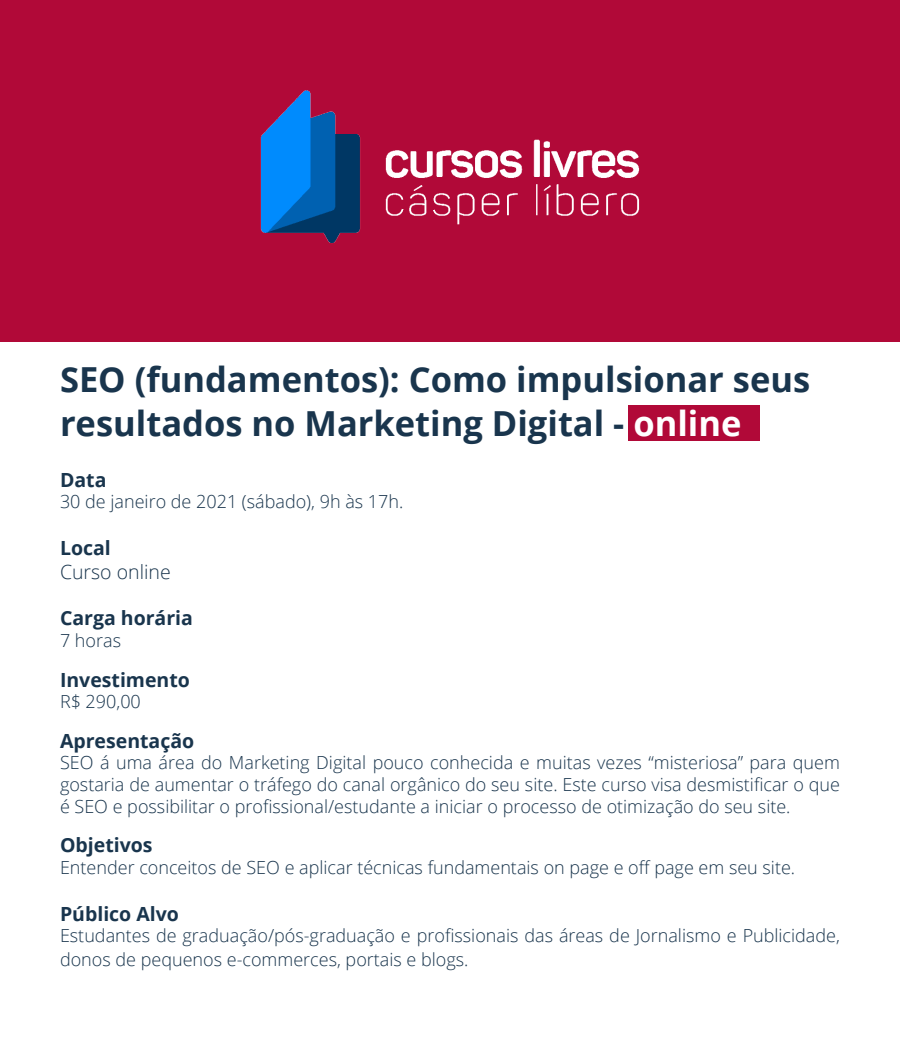
<style>
.page{position:relative;width:900px;height:1050px;background:#fff}
.page>*{position:absolute;margin:0;border:0;box-sizing:border-box;transform-origin:0 0}
.t1{font:700 34.5px/43.2px "Open Sans";color:#19354d}
.t2{font:700 19.5px "Open Sans";color:#19354d}
.t3{font:300 19.5px "Open Sans";color:#19354d}
.t4{font:300 18px/21.6px "Open Sans";color:#19354d;text-align:justify}
.s1{color:#fff}
</style>
<div class="page">
<div style="left:628px;top:405px;width:131px;height:36px;background:#b10938"></div>
<div style="left:0;top:0;width:900px;height:342px;background:#b10938"></div>
<img style="left:260px;top:90px;width:380px;height:153px">
<h1 class="t1" style="left:60px;top:357px;width:752px">SEO (fundamentos): Como impulsionar seus resultados no Marketing Digital - <span class="s1">online</span></h1>
<p class="t2" style="left:60px;top:466px;width:48px">Data</p>
<p class="t4" style="left:60px;top:491px;width:345px">30 de janeiro de 2021 (sábado), 9h às 17h.</p>
<p class="t2" style="left:60px;top:534px;width:52px">Local</p>
<p class="t3" style="left:60px;top:558px;width:112px">Curso online</p>
<p class="t2" style="left:60px;top:605px;width:135px">Carga horária</p>
<p class="t4" style="left:60px;top:629px;width:63px">7 horas</p>
<p class="t2" style="left:60px;top:666px;width:132px">Investimento</p>
<p class="t4" style="left:60px;top:690px;width:82px">R$ 290,00</p>
<p class="t2" style="left:60px;top:727px;width:136px">Apresentação</p>
<p class="t4" style="left:60px;top:752px;width:782px">SEO á uma área do Marketing Digital pouco conhecida e muitas vezes “misteriosa” para quem gostaria de aumentar o tráfego do canal orgânico do seu site. Este curso visa desmistificar o que é SEO e possibilitar o profissional/estudante a iniciar o processo de otimização do seu site.</p>
<p class="t2" style="left:60px;top:831px;width:94px">Objetivos</p>
<p class="t4" style="left:60px;top:856px;width:737px">Entender conceitos de SEO e aplicar técnicas fundamentais on page e off page em seu site.</p>
<p class="t2" style="left:60px;top:900px;width:121px">Público Alvo</p>
<p class="t4" style="left:60px;top:924px;width:781px;line-height:23.4px">Estudantes de graduação/pós-graduação e profissionais das áreas de Jornalismo e Publicidade, donos de pequenos e-commerces, portais e blogs.</p>
</div>
